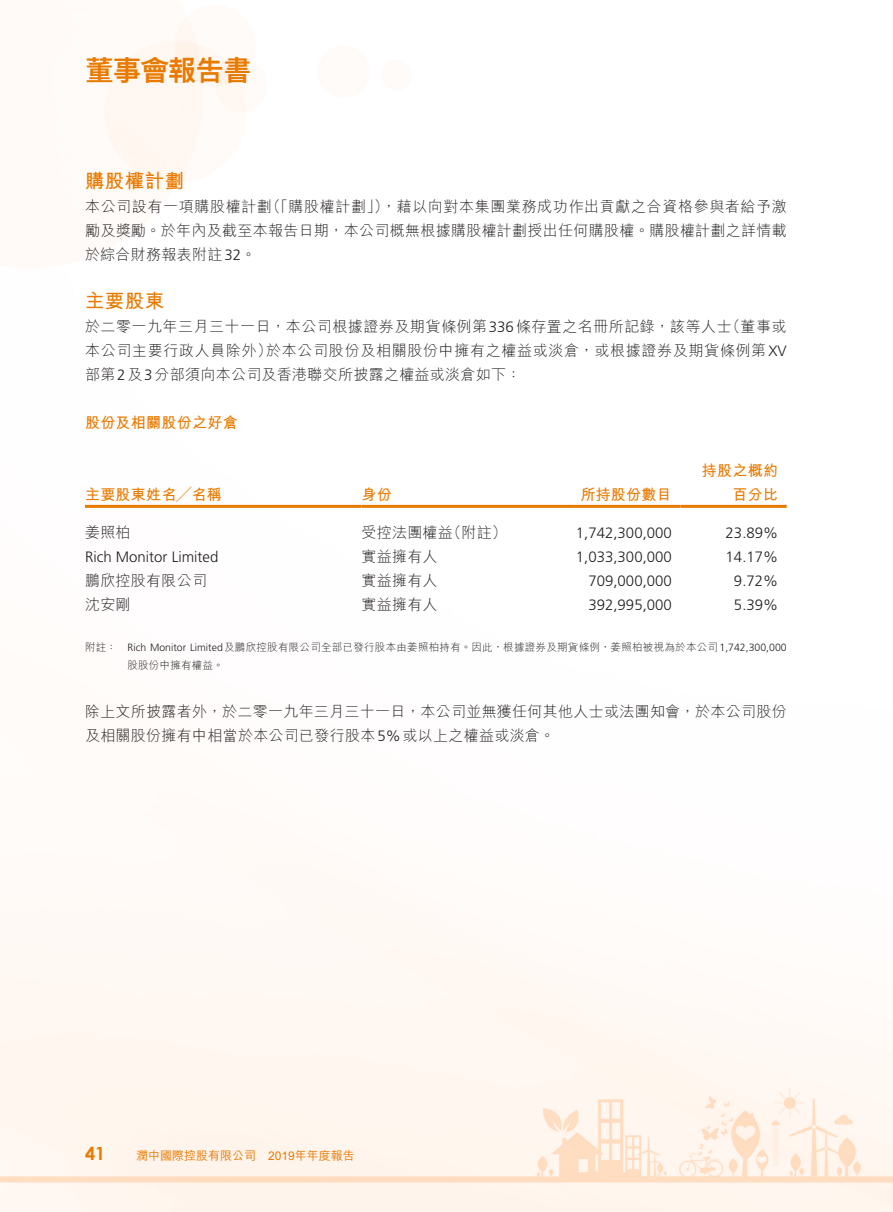
<style>
.page{position:relative;width:893px;height:1212px;background:#fff}
.page>*{position:absolute;margin:0;border:0;box-sizing:border-box;transform-origin:0 0}
.t1{font:800 28.5px "M Hei HK";letter-spacing:-.03em;color:#e87a00}
.t2{font:700 19.5px "M Hei HK";letter-spacing:.02em;color:#e87a00}
.t3{font:700 18px "Century Gothic";color:#e87a00}
.t4{font:300 15px/24px "M Hei HK";letter-spacing:.02em;color:#231f20}
.t5{font:300 15px "Frutiger LT Std";color:#231f20}
.t6{font:700 15px/24px "M Hei HK";letter-spacing:.02em;color:#e87a00;text-align:right}
.t7{font:300 15px "M Hei HK";letter-spacing:.04em;color:#231f20}
.t8{font:500 12px "M Hei HK";color:#e87a00}
.t9{font:300 10.5px "M Hei HK";letter-spacing:.025em;color:#231f20}
.s1{font-family:"Frutiger LT Std"}
</style>
<div class="page">
<img style="left:0;top:18px;width:893px;height:1194px">
<hr style="left:85px;top:505px;width:276px;height:3px;background:#e87a00">
<hr style="left:361px;top:505px;width:213px;height:3px;background:#e87a00">
<hr style="left:574px;top:505px;width:106px;height:3px;background:#e87a00">
<hr style="left:680px;top:505px;width:107px;height:3px;background:#e87a00">
<h1 class="t1" style="left:85px;top:56px;width:168px">董事會報告書</h1>
<h2 class="t2" style="left:85px;top:166px;width:101px">購股權計劃</h2>
<p class="t7" style="left:381px;top:198px;width:407px">，藉以向對本集團業務成功作出貢獻之合資格參與者給予激</p>
<p class="t4" style="left:266px;top:194px;width:125px">（「購股權計劃」）</p>
<p class="t4" style="left:85px;top:194px;width:703px">本公司設有一項購股權計劃<br>勵及獎勵。於年內及截至本報告日期，本公司概無根據購股權計劃授出任何購股權。購股權計劃之詳情載於綜合財務報表附註<span class="s1">32</span>。</p>
<h2 class="t2" style="left:85px;top:286px;width:81px">主要股東</h2>
<p class="t4" style="left:725px;top:314px;width:63px">（董事或</p>
<p class="t4" style="left:266px;top:314px;width:522px;text-indent:-181px">於二零一九年三月三十一日，本公司根據證券及期貨條例第<span class="s1">336</span>條存置之名冊所記錄，該等人士<br>於本公司股份及相關股份中擁有之權益或淡倉，或根據證券及期貨條例第<span class="s1">XV</span></p>
<p class="t4" style="left:85px;top:338px;width:438px">本公司主要行政人員除外）<br>部第<span class="s1">2</span>及<span class="s1">3</span>分部須向本公司及香港聯交所披露之權益或淡倉如下：</p>
<p class="t6" style="left:85px;top:409px;width:154px">股份及相關股份之好倉</p>
<p class="t6" style="left:85px;top:481px;width:138px">主要股東姓名╱名稱</p>
<p class="t4" style="left:85px;top:521px;width:47px">姜照柏</p>
<p class="t6" style="left:361px;top:481px;width:32px">身份</p>
<p class="t4" style="left:447px;top:521px;width:62px">（附註(</p>
<p class="t4" style="left:361px;top:521px;width:93px">受控法團權益</p>
<p class="t6" style="left:580px;top:481px;width:93px">所持股份數目</p>
<p class="t5" style="left:576px;top:525px;width:97px">1,742,300,000</p>
<p class="t6" style="left:702px;top:457px;width:78px">持股之概約百分比</p>
<p class="t5" style="left:726px;top:525px;width:54px">23.89%</p>
<p class="t5" style="left:85px;top:549px;width:135px">Rich Monitor Limited</p>
<p class="t4" style="left:361px;top:545px;width:78px">實益擁有人</p>
<p class="t5" style="left:576px;top:549px;width:97px">1,033,300,000</p>
<p class="t5" style="left:726px;top:549px;width:54px">14.17%</p>
<p class="t4" style="left:85px;top:569px;width:124px">鵬欣控股有限公司</p>
<p class="t4" style="left:361px;top:569px;width:78px">實益擁有人</p>
<p class="t5" style="left:588px;top:573px;width:85px">709,000,000</p>
<p class="t5" style="left:734px;top:573px;width:46px">9.72%</p>
<p class="t4" style="left:361px;top:593px;width:78px">實益擁有人</p>
<p class="t4" style="left:85px;top:593px;width:47px">沈安剛</p>
<p class="t9" style="left:128px;top:641px;width:661px"><span class="s1">Rich Monitor Limited</span>及鵬欣控股有限公司全部已發行股本由姜照柏持有。因此，根據證券及期貨條例，姜照柏被視為於本公司<span class="s1">1,742,300,000</span></p>
<p class="t5" style="left:734px;top:597px;width:46px">5.39%</p>
<p class="t5" style="left:588px;top:597px;width:85px">392,995,000</p>
<p class="t9" style="left:85px;top:641px;width:33px">附註：</p>
<p class="t9" style="left:128px;top:659px;width:97px">股股份中擁有權益。</p>
<p class="t4" style="left:85px;top:699px;width:703px">除上文所披露者外，於二零一九年三月三十一日，本公司並無獲任何其他人士或法團知會，於本公司股份及相關股份擁有中相當於本公司已發行股本<span class="s1">5%</span>或以上之權益或淡倉。</p>
<p class="t3" style="left:85px;top:1140px;width:22px">41</p>
<p class="t8" style="left:136px;top:1147px;width:121px">潤中國際控股有限公司</p>
<p class="t8" style="left:268px;top:1147px;width:88px">2019年年度報告</p>
</div>
